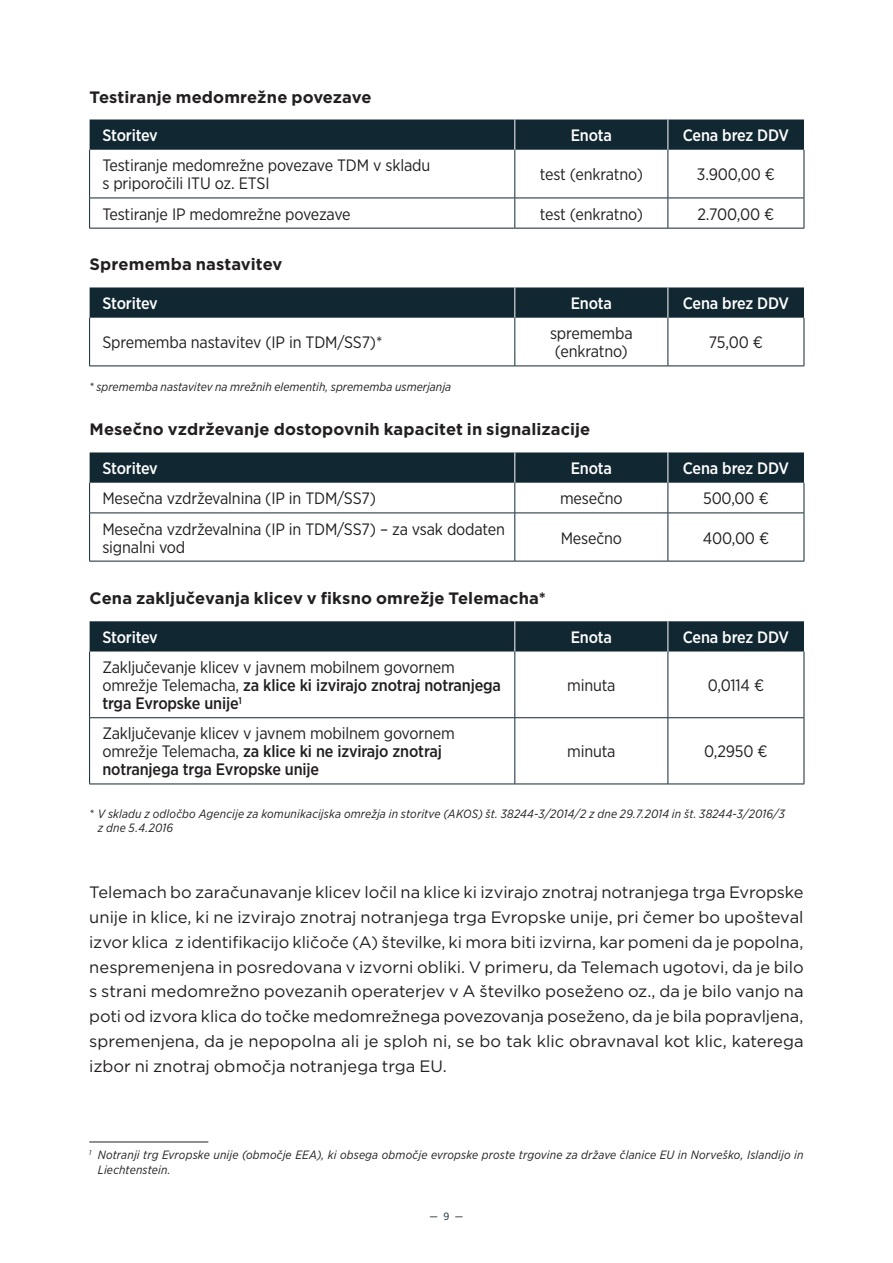
<style>
.page{position:relative;width:893px;height:1263px;background:#fff}
.page>*{position:absolute;margin:0;border:0;box-sizing:border-box;transform-origin:0 0}
.Booklet_2_koloni{font:16.5px/24.8px "Gotham";color:#231f20;text-align:justify}
.t1{font:16.5px/18px "Gotham Narrow";letter-spacing:-.01em;color:#231f20}
.Booklet_2_koloni-2{font:700 16.5px "Gotham";letter-spacing:.005em;color:#231f20}
.t2{font:500 16.5px "Gotham Narrow";letter-spacing:-.01em;color:#fff}
.t3{font:italic 12px/14.4px "Gotham Narrow";letter-spacing:.01em;color:#231f20}
.t4{font:10.5px "Gotham Narrow";color:#112731}
.s1{font-weight:500}
</style>
<div class="page">
<svg style="left:90px;top:150px;width:714px;height:78px"></svg>
<div style="left:90px;top:119px;width:714px;height:31px;background:#112731"></div>
<hr style="left:514px;top:120px;width:1px;height:30px;background:#fff">
<hr style="left:667px;top:120px;width:1px;height:30px;background:#fff">
<hr style="left:89px;top:150px;width:1px;height:48px;background:#112731">
<hr style="left:89px;top:198px;width:1px;height:30px;background:#112731">
<hr style="left:89px;top:198px;width:426px;height:1px;background:#112731">
<hr style="left:89px;top:228px;width:426px;height:1px;background:#112731">
<hr style="left:514px;top:150px;width:1px;height:48px;background:#112731">
<hr style="left:514px;top:198px;width:1px;height:30px;background:#112731">
<hr style="left:515px;top:198px;width:153px;height:1px;background:#112731">
<hr style="left:515px;top:228px;width:153px;height:1px;background:#112731">
<hr style="left:668px;top:150px;width:1px;height:48px;background:#112731">
<hr style="left:668px;top:198px;width:1px;height:30px;background:#112731">
<hr style="left:804px;top:150px;width:1px;height:48px;background:#112731">
<hr style="left:804px;top:198px;width:1px;height:30px;background:#112731">
<hr style="left:668px;top:198px;width:136px;height:1px;background:#112731">
<hr style="left:668px;top:228px;width:136px;height:1px;background:#112731">
<svg style="left:90px;top:318px;width:714px;height:48px"></svg>
<div style="left:90px;top:287px;width:714px;height:31px;background:#112731"></div>
<hr style="left:514px;top:287px;width:1px;height:31px;background:#fff">
<hr style="left:667px;top:287px;width:1px;height:31px;background:#fff">
<hr style="left:89px;top:318px;width:1px;height:48px;background:#112731">
<hr style="left:89px;top:366px;width:426px;height:1px;background:#112731">
<hr style="left:514px;top:318px;width:1px;height:48px;background:#112731">
<hr style="left:515px;top:366px;width:153px;height:1px;background:#112731">
<hr style="left:668px;top:318px;width:1px;height:48px;background:#112731">
<hr style="left:804px;top:318px;width:1px;height:48px;background:#112731">
<hr style="left:668px;top:366px;width:136px;height:1px;background:#112731">
<svg style="left:90px;top:483px;width:714px;height:78px"></svg>
<div style="left:90px;top:452px;width:714px;height:31px;background:#112731"></div>
<hr style="left:514px;top:452px;width:1px;height:31px;background:#fff">
<hr style="left:667px;top:452px;width:1px;height:31px;background:#fff">
<hr style="left:89px;top:483px;width:1px;height:30px;background:#112731">
<hr style="left:89px;top:513px;width:1px;height:48px;background:#112731">
<hr style="left:89px;top:561px;width:426px;height:1px;background:#112731">
<hr style="left:514px;top:483px;width:1px;height:30px;background:#112731">
<hr style="left:514px;top:513px;width:1px;height:48px;background:#112731">
<hr style="left:515px;top:561px;width:153px;height:1px;background:#112731">
<hr style="left:668px;top:483px;width:1px;height:30px;background:#112731">
<hr style="left:668px;top:513px;width:1px;height:48px;background:#112731">
<hr style="left:804px;top:483px;width:1px;height:30px;background:#112731">
<hr style="left:804px;top:513px;width:1px;height:48px;background:#112731">
<hr style="left:668px;top:561px;width:136px;height:1px;background:#112731">
<hr style="left:89px;top:513px;width:426px;height:1px;background:#112731">
<hr style="left:515px;top:513px;width:153px;height:1px;background:#112731">
<hr style="left:668px;top:513px;width:136px;height:1px;background:#112731">
<svg style="left:90px;top:651px;width:714px;height:133px"></svg>
<div style="left:90px;top:621px;width:714px;height:30px;background:#112731"></div>
<hr style="left:514px;top:621px;width:1px;height:30px;background:#fff">
<hr style="left:667px;top:621px;width:1px;height:30px;background:#fff">
<hr style="left:89px;top:651px;width:1px;height:66px;background:#112731">
<hr style="left:89px;top:718px;width:1px;height:66px;background:#112731">
<hr style="left:89px;top:784px;width:426px;height:1px;background:#112731">
<hr style="left:514px;top:651px;width:1px;height:66px;background:#112731">
<hr style="left:514px;top:718px;width:1px;height:66px;background:#112731">
<hr style="left:515px;top:784px;width:153px;height:1px;background:#112731">
<hr style="left:668px;top:651px;width:1px;height:66px;background:#112731">
<hr style="left:668px;top:718px;width:1px;height:66px;background:#112731">
<hr style="left:804px;top:651px;width:1px;height:66px;background:#112731">
<hr style="left:804px;top:718px;width:1px;height:66px;background:#112731">
<hr style="left:668px;top:784px;width:136px;height:1px;background:#112731">
<hr style="left:89px;top:717px;width:426px;height:1px;background:#112731">
<hr style="left:515px;top:717px;width:153px;height:1px;background:#112731">
<hr style="left:668px;top:717px;width:136px;height:1px;background:#112731">
<hr style="left:89px;top:1142px;width:119px;height:1px;background:#231f20">
<p class="Booklet_2_koloni-2" style="left:90px;top:86px;width:283px">Testiranje medomrežne povezave</p>
<p class="t2" style="left:102px;top:125px;width:57px">Storitev</p>
<p class="t2" style="left:571px;top:125px;width:43px">Enota</p>
<p class="t2" style="left:683px;top:125px;width:108px">Cena brez DDV</p>
<p class="t1" style="left:102px;top:156px;width:329px">Testiranje medomrežne povezave TDM v skladu s priporočili ITU oz. ETSI</p>
<p class="t1" style="left:540px;top:165px;width:105px">test (enkratno)</p>
<p class="t1" style="left:697px;top:165px;width:80px">3.900,00 €</p>
<p class="t1" style="left:102px;top:204px;width:250px">Testiranje IP medomrežne povezave</p>
<p class="t1" style="left:540px;top:204px;width:105px">test (enkratno)</p>
<p class="t1" style="left:698px;top:204px;width:78px">2.700,00 €</p>
<p class="Booklet_2_koloni-2" style="left:90px;top:254px;width:194px">Sprememba nastavitev</p>
<p class="t2" style="left:102px;top:293px;width:57px">Storitev</p>
<p class="t2" style="left:571px;top:293px;width:43px">Enota</p>
<p class="t2" style="left:683px;top:293px;width:108px">Cena brez DDV</p>
<p class="t1" style="left:102px;top:333px;width:282px">Sprememba nastavitev (IP in TDM/SS7)*</p>
<p class="t1" style="left:550px;top:324px;width:84px">sprememba (enkratno)</p>
<p class="t1" style="left:709px;top:333px;width:55px">75,00 €</p>
<p class="t3" style="left:89px;top:379px;width:363px">* sprememba nastavitev na mrežnih elementih, sprememba usmerjanja</p>
<p class="Booklet_2_koloni-2" style="left:90px;top:419px;width:502px">Mesečno vzdrževanje dostopovnih kapacitet in signalizacije</p>
<p class="t2" style="left:102px;top:458px;width:57px">Storitev</p>
<p class="t2" style="left:571px;top:458px;width:43px">Enota</p>
<p class="t2" style="left:683px;top:458px;width:108px">Cena brez DDV</p>
<p class="t1" style="left:102px;top:489px;width:275px">Mesečna vzdrževalnina (IP in TDM/SS7)</p>
<p class="t1" style="left:560px;top:489px;width:64px">mesečno</p>
<p class="t1" style="left:703px;top:489px;width:67px">500,00 €</p>
<p class="t1" style="left:102px;top:519px;width:404px">Mesečna vzdrževalnina (IP in TDM/SS7) – za vsak dodaten signalni vod</p>
<p class="t1" style="left:561px;top:528px;width:63px">Mesečno</p>
<p class="t1" style="left:703px;top:528px;width:68px">400,00 €</p>
<p class="Booklet_2_koloni-2" style="left:90px;top:587px;width:458px">Cena zaključevanja klicev v fiksno omrežje Telemacha*</p>
<p class="t2" style="left:102px;top:627px;width:57px">Storitev</p>
<p class="t2" style="left:571px;top:627px;width:43px">Enota</p>
<p class="t2" style="left:683px;top:627px;width:108px">Cena brez DDV</p>
<p class="t1" style="left:102px;top:658px;width:400px">Zaključevanje klicev v javnem mobilnem govornem omrežje Telemacha, <span class="s1">za klice ki izvirajo znotraj notranjega trga Evropske unije</span><sup>1</sup></p>
<p class="t1" style="left:567px;top:676px;width:50px">minuta</p>
<p class="t1" style="left:708px;top:676px;width:58px">0,0114 €</p>
<p class="t1" style="left:102px;top:724px;width:354px">Zaključevanje klicev v javnem mobilnem govornem omrežje Telemacha, <span class="s1">za klice ki ne izvirajo znotraj notranjega trga Evropske unije</span></p>
<p class="t1" style="left:567px;top:742px;width:50px">minuta</p>
<p class="t1" style="left:704px;top:742px;width:65px">0,2950 €</p>
<p class="t3" style="left:98px;top:806px;width:689px;text-indent:-9px">* V skladu z odločbo Agencije za komunikacijska omrežja in storitve (AKOS) št. 38244-3/2014/2 z dne 29.7.2014 in št. 38244-3/2016/3 z dne 5.4.2016</p>
<p class="Booklet_2_koloni" style="left:89px;top:880px;width:716px">Telemach bo zaračunavanje klicev ločil na klice ki izvirajo znotraj notranjega trga Evropske unije in klice, ki ne izvirajo znotraj notranjega trga Evropske unije, pri čemer bo upošteval izvor klica z identifikacijo kličoče (A) številke, ki mora biti izvirna, kar pomeni da je popolna, nespremenjena in posredovana v izvorni obliki. V primeru, da Telemach ugotovi, da je bilo s strani medomrežno povezanih operaterjev v A številko poseženo oz., da je bilo vanjo na poti od izvora klica do točke medomrežnega povezovanja poseženo, da je bila popravljena, spremenjena, da je nepopolna ali je sploh ni, se bo tak klic obravnaval kot klic, katerega izbor ni znotraj območja notranjega trga EU.</p>
<p class="t3" style="left:98px;top:1147px;width:707px;text-indent:-9px"><sup>1</sup> Notranji trg Evropske unije (območje EEA), ki obsega območje evropske proste trgovine za države članice EU in Norveško, Islandijo in<br>Liechtenstein.</p>
<p class="t4" style="left:430px;top:1210px;width:35px">— 9 —</p>
</div>
